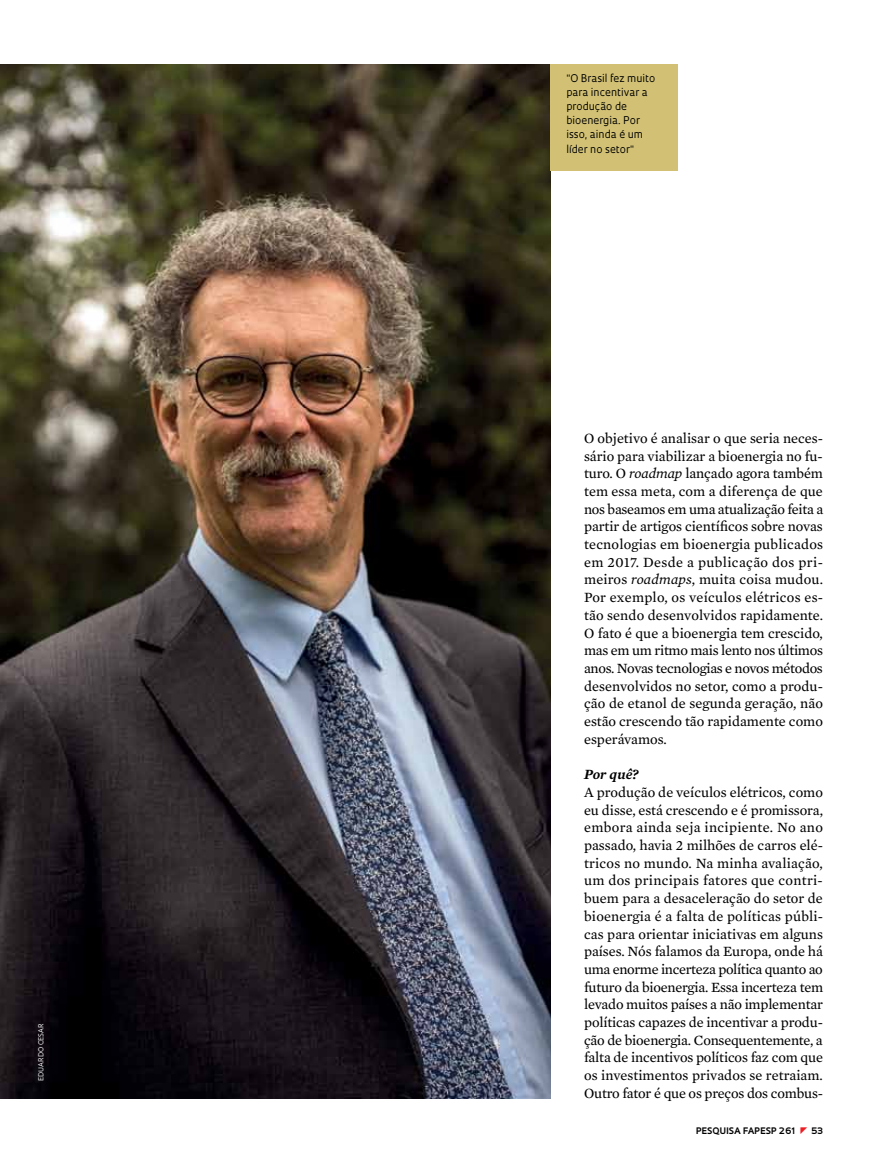
<style>
.page{position:relative;width:885px;height:1169px;background:#fff}
.page>*{position:absolute;margin:0;border:0;box-sizing:border-box;transform-origin:0 0}
.t1{font:14.4px/17.7px "Mercury Text G2";color:#000;text-align:justify}
.t2{font:italic 600 14.4px "Mercury Text G2";color:#000}
.t3{font:10.35px/14.1px "Oculum";color:#000}
.t4{font:700 8.7px "Oculum";letter-spacing:.01em;color:#000}
.t5{font:6.75px "Oculum";letter-spacing:.015em;color:#fff}
.s1{font-style:italic}
</style>
<div class="page">
<img style="left:0;top:64px;width:551px;height:1034px">
<div style="left:551px;top:64px;width:127px;height:107px;background:#d2c175"></div>
<p class="t5" style="left:37px;top:1081px;width:59px;rotate:-90deg">eduardo cesar</p>
<p class="t3" style="left:566px;top:71px;width:91px">"O Brasil fez muito para incentivar a produção de bioenergia. Por isso, ainda é um líder no setor"</p>
<p class="t1" style="left:584px;top:428px;width:241px">O objetivo é analisar o que seria neces&shy;sário para viabilizar a bioenergia no fu&shy;turo. O <span class="s1">roadmap</span> lançado agora também tem essa meta, com a diferença de que nos baseamos em uma atualização feita a partir de artigos científicos sobre novas tecnologias em bioenergia publicados em 2017. Desde a publicação dos pri&shy;meiros <span class="s1">roadmaps</span>, muita coisa mudou.<br>Por exemplo, os veículos elétricos es&shy;tão sendo desenvolvidos rapidamente.<br>O fato é que a bioenergia tem crescido, mas em um ritmo mais lento nos últimos anos. Novas tecnologias e novos métodos desenvolvidos no setor, como a produ&shy;ção de etanol de segunda geração, não estão crescendo tão rapidamente como esperávamos.</p>
<p class="t2" style="left:584px;top:763px;width:56px">Por quê?</p>
<p class="t1" style="left:584px;top:782px;width:241px">A produção de veículos elétricos, como eu disse, está crescendo e é promissora, embora ainda seja incipiente. No ano passado, havia 2 milhões de carros elé&shy;tricos no mundo. Na minha avaliação, um dos principais fatores que contri&shy;buem para a desaceleração do setor de bioenergia é a falta de políticas públi&shy;cas para orientar iniciativas em alguns países. Nós falamos da Europa, onde há uma enorme incerteza política quanto ao futuro da bioenergia. Essa incerteza tem levado muitos países a não implementar políticas capazes de incentivar a produ&shy;ção de bioenergia. Consequentemente, a falta de incentivos políticos faz com que os investimentos privados se retraiam.<br>Outro fator é que os preços dos combus-</p>
<p class="t4" style="left:696px;top:1124px;width:36px">pESQUISA</p>
<p class="t4" style="left:743px;top:1124px;width:54px">FAPESP 261</p>
<p class="t4" style="left:811px;top:1124px;width:14px">53</p>
</div>
